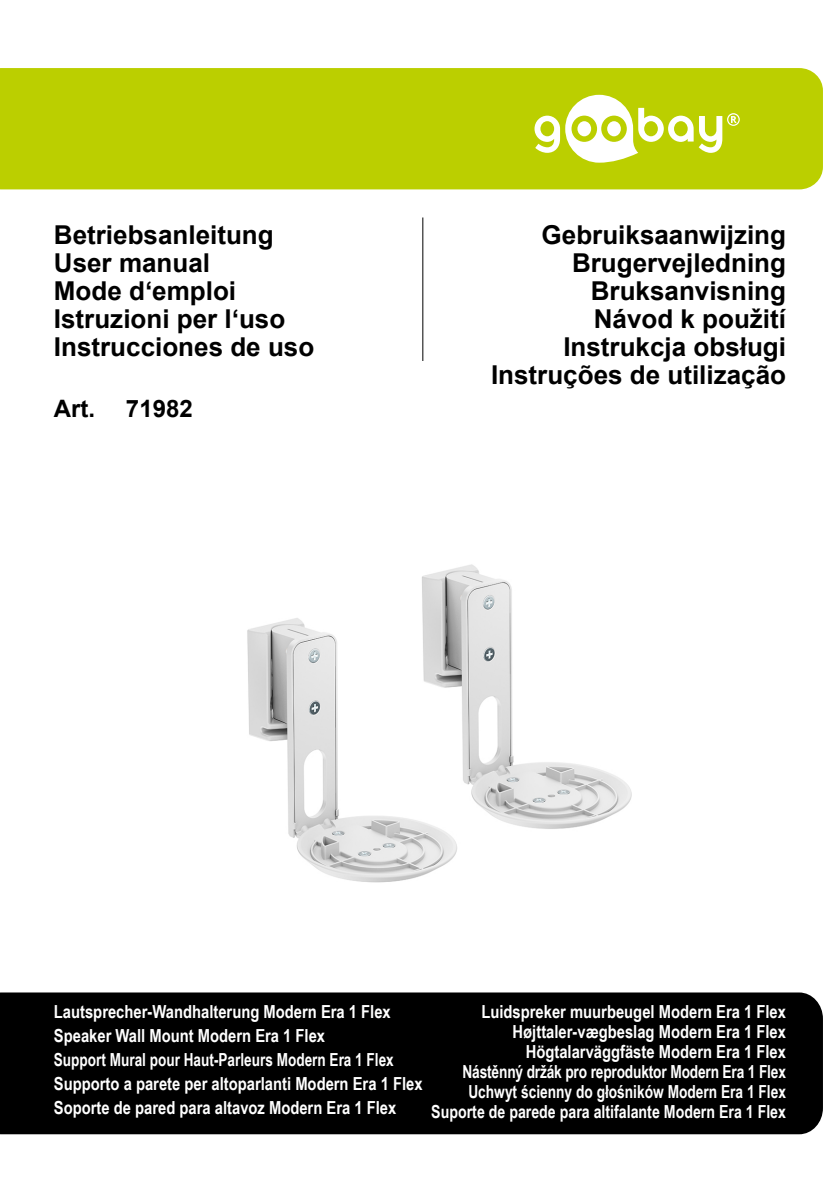
<style>
.page{position:relative;width:840px;height:1191px;background:#fff}
.page>*{position:absolute;margin:0;border:0;box-sizing:border-box;transform-origin:0 0}
.t1{font:700 26px/28px "Arial";color:#000;text-align:right}
.t2{font:700 24px "Arial";color:#000}
.t3{font:700 18px/20px "Arial Narrow";color:#fff}
</style>
<div class="page">
<div style="left:0;top:68px;width:822px;height:121px;background:#bbcf00"></div>
<svg style="left:534px;top:116px;width:25px;height:37px"></svg>
<svg style="left:565px;top:95px;width:174px;height:68px"></svg>
<div style="left:0;top:992px;width:822px;height:142px;background:#000"></div>
<hr style="left:422px;top:217px;width:1px;height:144px;background:#000">
<img style="left:247px;top:564px;width:385px;height:319px">
<h1 class="t1" style="left:54px;top:221px;width:262px;text-align:left">Betriebsanleitung<br>User manual<br>Mode d‘emploi<br>Istruzioni per l‘uso<br>Instrucciones de uso</h1>
<h2 class="t2" style="left:54px;top:392px;width:43px">Art.</h2>
<h2 class="t2" style="left:126px;top:392px;width:68px">71982</h2>
<h1 class="t1" style="left:490px;top:221px;width:296px">Gebruiksaanwijzing<br>Brugervejledning<br>Bruksanvisning<br>Návod k použití<br>Instrukcja obsługi<br>Instruções de utilização</h1>
<p class="t3" style="left:54px;top:998px;width:370px;line-height:24px">Lautsprecher-Wandhalterung Modern Era 1 Flex Speaker Wall Mount Modern Era 1 Flex<br>Support Mural pour Haut-Parleurs Modern Era 1 Flex Supporto a parete per altoparlanti Modern Era 1 Flex Soporte de pared para altavoz Modern Era 1 Flex</p>
<p class="t3" style="left:431px;top:1000px;width:356px;text-align:right">Luidspreker muurbeugel Modern Era 1 Flex Højttaler-vægbeslag Modern Era 1 Flex Högtalarväggfäste Modern Era 1 Flex<br>Nástěnný držák pro reproduktor Modern Era 1 Flex Uchwyt ścienny do głośników Modern Era 1 Flex Suporte de parede para altifalante Modern Era 1 Flex</p>
</div>
